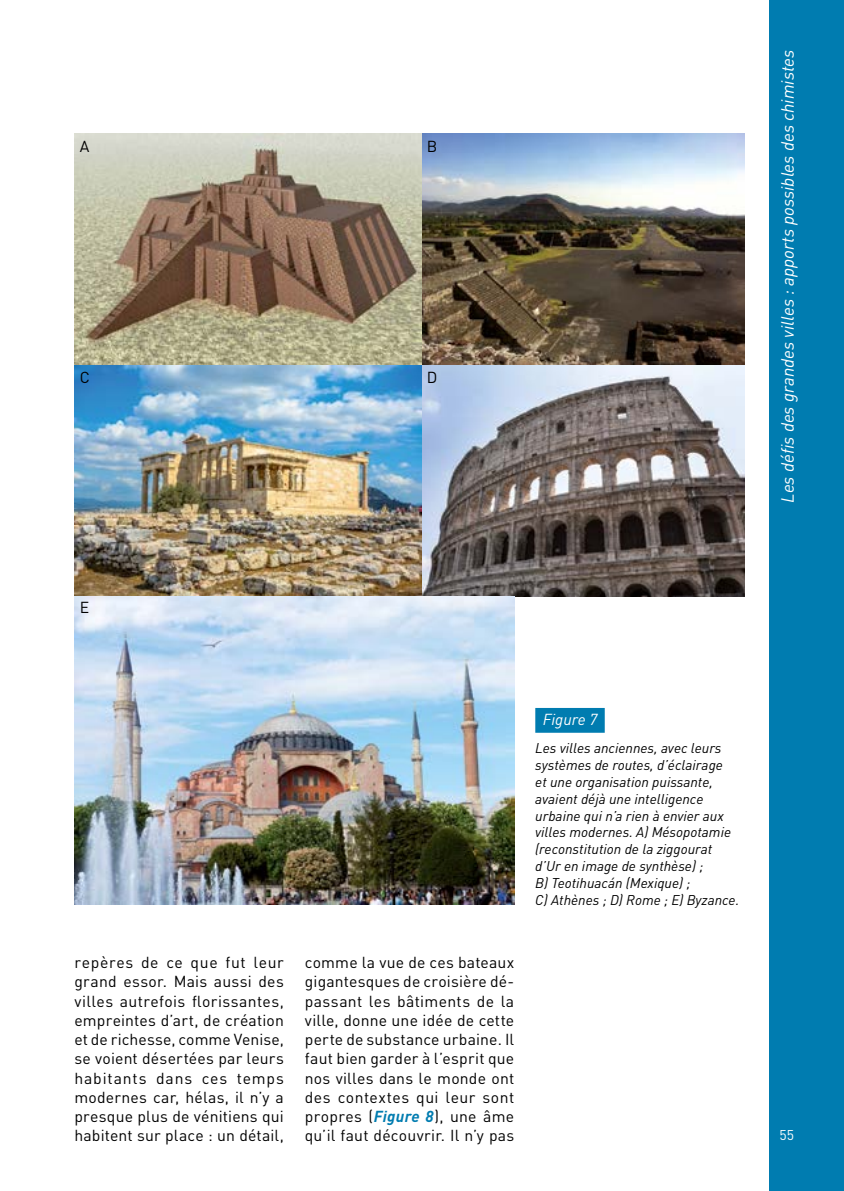
<style>
.page{position:relative;width:844px;height:1191px;background:#fff}
.page>*{position:absolute;margin:0;border:0;box-sizing:border-box;transform-origin:0 0}
.t1{font:italic 17.5px "DIN";color:#fff}
.t2{font:15.75px/19.2px "DIN";letter-spacing:.015em;color:#000;text-align:justify}
.t3{font:italic 15.75px "DIN";color:#fff}
.t4{font:italic 14px/16.8px "DIN";color:#000}
.t5{font:14px "DIN";color:#fff}
.s1{font-weight:700;font-style:italic;color:#007cb0}
</style>
<div class="page">
<div style="left:769px;top:0;width:74px;height:1191px;background:#007cb0"></div>
<div style="left:535px;top:708px;width:69px;height:24px;background:#007cb0"></div>
<img style="left:75px;top:134px;width:669px;height:462px">
<img style="left:74px;top:596px;width:440px;height:308px">
<p class="t2" style="left:80px;top:136px;width:11px">A</p>
<p class="t2" style="left:80px;top:367px;width:12px">C</p>
<p class="t2" style="left:427px;top:136px;width:12px">B</p>
<p class="t2" style="left:427px;top:367px;width:12px">D</p>
<p class="t1" style="left:776px;top:503px;width:455px;rotate:-90deg">Les défis des grandes villes : apports possibles des chimistes</p>
<p class="t2" style="left:80px;top:597px;width:11px">E</p>
<p class="t3" style="left:542px;top:710px;width:56px">Figure 7</p>
<p class="t4" style="left:535px;top:739px;width:205px">Les villes anciennes, avec leurs systèmes de routes, d’éclairage<br>et une organisation puissante, avaient déjà une intelligence urbaine qui n’a rien à envier aux villes modernes. A) Mésopotamie (reconstitution de la ziggourat d’Ur en image de synthèse) ;<br>B) Teotihuacán (Mexique) ;<br>C) Athènes ; D) Rome ; E) Byzance.</p>
<p class="t2" style="left:74px;top:952px;width:211px">repères de ce que fut leur grand essor. Mais aussi des villes autrefois florissantes, empreintes d’art, de création et de richesse, comme Venise, se voient désertées par leurs habitants dans ces temps modernes car, hélas, il n’y a presque plus de vénitiens qui habitent sur place : un détail,</p>
<p class="t2" style="left:305px;top:952px;width:211px">comme la vue de ces bateaux gigantesques de croisière dé&shy;passant les bâtiments de la ville, donne une idée de cette perte de substance urbaine. Il faut bien garder à l’esprit que nos villes dans le monde ont des contextes qui leur sont propres (<span class="s1">Figure 8</span>), une âme qu’il faut découvrir. Il n’y pas</p>
<p class="t5" style="left:779px;top:1125px;width:16px">55</p>
</div>
